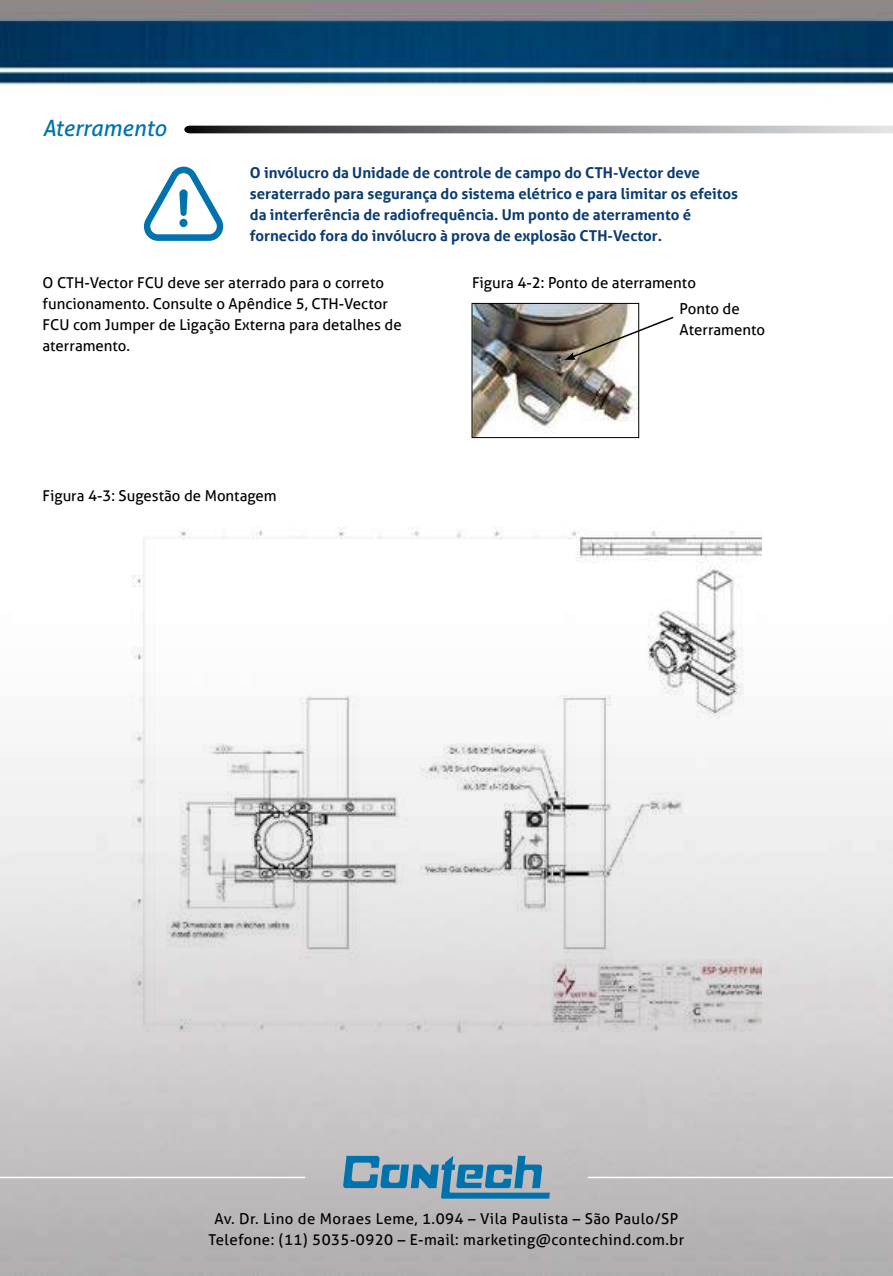
<style>
.page{position:relative;width:893px;height:1276px;background:#fff}
.page>*{position:absolute;margin:0;border:0;box-sizing:border-box;transform-origin:0 0}
.t1{font:italic 22.5px "Aller";color:#0073ad}
.t2{font:700 15px/21px "Aller";color:#0c3c6f}
.t3{font:15px/21px "Aller";color:#000}
.t4{font:15px/21px "Aller";letter-spacing:.03em;color:#000;text-align:center}
</style>
<div class="page">
<img style="left:0;top:0;width:893px;height:1275px">
<svg style="left:343px;top:1155px;width:207px;height:43px"></svg>
<hr style="left:0;top:1176px;width:305px;height:2px;background:#fff">
<hr style="left:588px;top:1176px;width:305px;height:2px;background:#fff">
<svg style="left:184px;top:126px;width:709px;height:7px"></svg>
<svg style="left:143px;top:167px;width:81px;height:74px"></svg>
<img style="left:474px;top:305px;width:163px;height:131px">
<div style="left:472px;top:303px;width:167px;height:135px;border:1px solid #000"></div>
<svg style="left:565px;top:315px;width:110px;height:45px"></svg>
<img style="left:132px;top:527px;width:629px;height:506px">
<h1 class="t1" style="left:43px;top:114px;width:125px">Aterramento</h1>
<p class="t2" style="left:250px;top:162px;width:490px">O invólucro da Unidade de controle de campo do CTH-Vector deve seraterrado para segurança do sistema elétrico e para limitar os efeitos da interferência de radiofrequência. Um ponto de aterramento é fornecido fora do invólucro à prova de explosão CTH-Vector.</p>
<p class="t3" style="left:43px;top:272px;width:361px">O CTH-Vector FCU deve ser aterrado para o correto funcionamento. Consulte o Apêndice 5, CTH-Vector FCU com Jumper de Ligação Externa para detalhes de aterramento.</p>
<p class="t3" style="left:472px;top:272px;width:225px">Figura 4-2: Ponto de aterramento</p>
<p class="t3" style="left:679px;top:298px;width:87px">Ponto de<br>Aterramento</p>
<p class="t3" style="left:43px;top:485px;width:236px">Figura 4-3: Sugestão de Montagem</p>
<p class="t4" style="left:209px;top:1208px;width:477px">Av. Dr. Lino de Moraes Leme, 1.094 – Vila Paulista – São Paulo/SP<br>Telefone: (11) 5035-0920 – E-mail: marketing@contechind.com.br</p>
</div>
